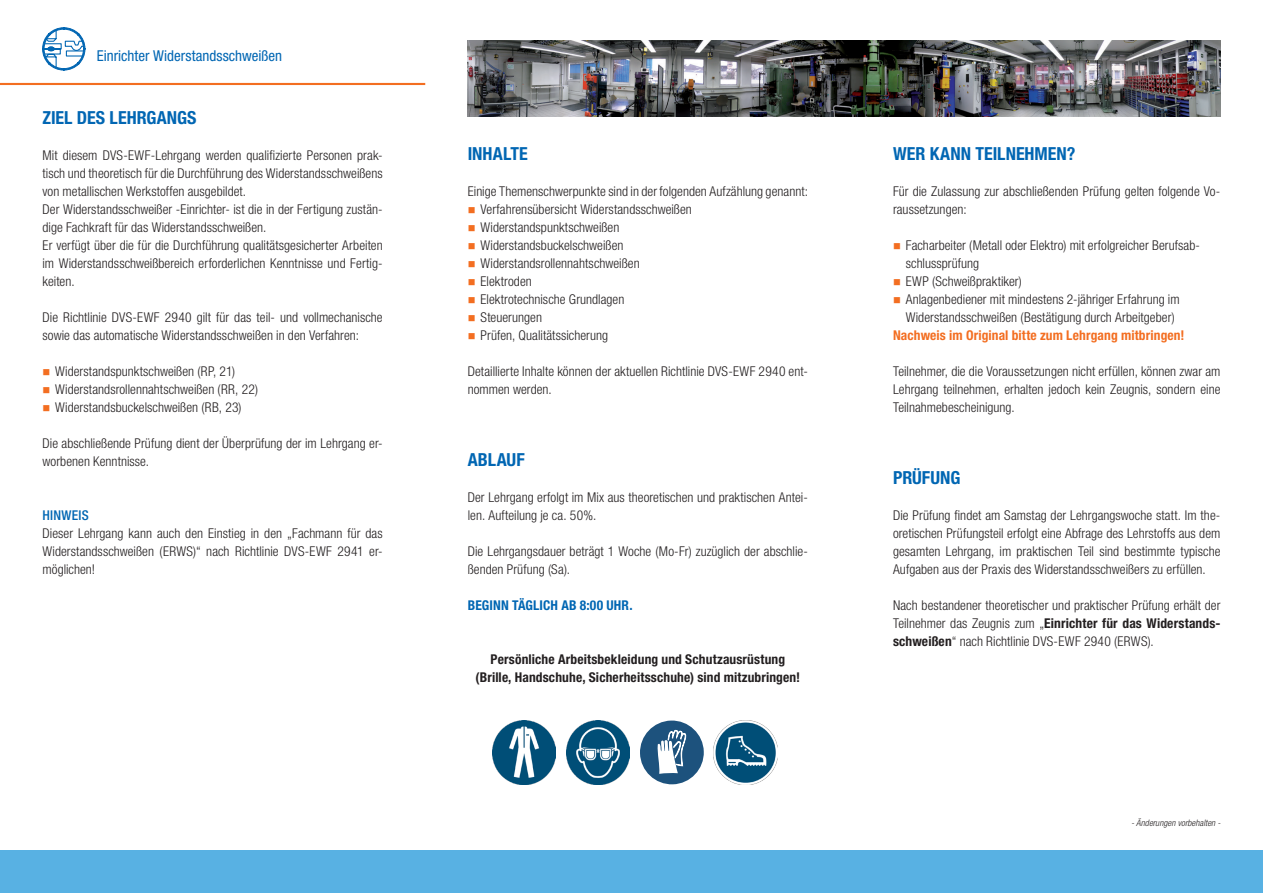
<style>
.page{position:relative;width:1263px;height:893px;background:#fff}
.page>*{position:absolute;margin:0;border:0;box-sizing:border-box;transform-origin:0 0}
.t1{font:700 condensed 18px "Helvetica Neue LT Std";color:#0166b3}
.t2{font:condensed 15px "Helvetica Neue LT Std";color:#0166b3}
.t3{font:300 condensed 13.5px/18px "Helvetica Neue LT Std";letter-spacing:.005em;color:#231f20}
.t4{font:700 condensed 13.5px/18px "Helvetica Neue LT Std";letter-spacing:.01em;color:#231f20;text-align:center}
.t5{font:700 condensed 13.5px "Helvetica Neue LT Std";letter-spacing:.01em;color:#f36e21}
.t6{font:700 condensed 13.5px "Helvetica Neue LT Std";letter-spacing:.01em;color:#0166b3}
.t7{font:500 condensed 13.5px "Helvetica Neue LT Std";letter-spacing:.015em;color:#0166b3}
.t8{font:italic 300 condensed 9px "Helvetica Neue LT Std";letter-spacing:.01em;color:#231f20}
.s1{font-weight:700}
</style>
<div class="page">
<svg style="left:43px;top:28px;width:42px;height:42px"></svg>
<div style="left:0;top:850px;width:1263px;height:43px;background:#58b1e3"></div>
<hr style="left:0;top:83px;width:425px;height:2px;background:#f36e21">
<img style="left:714px;top:720px;width:64px;height:64px">
<img style="left:492px;top:720px;width:64px;height:64px">
<img style="left:566px;top:720px;width:64px;height:64px">
<svg style="left:640px;top:720px;width:64px;height:64px"></svg>
<img style="left:468px;top:40px;width:752px;height:77px">
<p class="t2" style="left:97px;top:47px;width:187px">Einrichter Widerstandsschweißen</p>
<h1 class="t1" style="left:43px;top:107px;width:155px">ZIEL DES LEHRGANGS</h1>
<p class="t3" style="left:43px;top:146px;width:342px">Mit diesem DVS-EWF-Lehrgang werden qualifizierte Personen prak&shy;tisch und theoretisch für die Durchführung des Widerstandsschweißens von metallischen Werkstoffen ausgebildet.<br>Der Widerstandsschweißer -Einrichter- ist die in der Fertigung zustän&shy;dige Fachkraft für das Widerstandsschweißen.<br>Er verfügt über die für die Durchführung qualitätsgesicherter Arbeiten im Widerstandsschweißbereich erforderlichen Kenntnisse und Fertig&shy;keiten.</p>
<p class="t3" style="left:43px;top:308px;width:342px">Die Richtlinie DVS-EWF 2940 gilt für das teil- und vollmechanische sowie das automatische Widerstandsschweißen in den Verfahren:</p>
<p class="t3" style="left:55px;top:362px;width:204px">Widerstandspunktschweißen (RP, 21)<br>Widerstandsrollennahtschweißen (RR, 22)<br>Widerstandsbuckelschweißen (RB, 23)</p>
<p class="t3" style="left:43px;top:434px;width:342px">Die abschließende Prüfung dient der Überprüfung der im Lehrgang er&shy;worbenen Kenntnisse.</p>
<p class="t7" style="left:43px;top:507px;width:48px">HINWEIS</p>
<p class="t3" style="left:43px;top:524px;width:342px;text-align:justify">Dieser Lehrgang kann auch den Einstieg in den „Fachmann für das Widerstandsschweißen (ERWS)“ nach Richtlinie DVS-EWF 2941 er&shy;möglichen!</p>
<h1 class="t1" style="left:468px;top:143px;width:61px">INHALTE</h1>
<p class="t3" style="left:480px;top:182px;width:329px;text-indent:-13px">Einige Themenschwerpunkte sind in der folgenden Aufzählung genannt:<br>Verfahrensübersicht Widerstandsschweißen Widerstandspunktschweißen<br>Widerstandsbuckelschweißen<br>Widerstandsrollennahtschweißen<br>Elektroden<br>Elektrotechnische Grundlagen<br>Steuerungen<br>Prüfen, Qualitätssicherung</p>
<p class="t3" style="left:468px;top:362px;width:342px">Detaillierte Inhalte können der aktuellen Richtlinie DVS-EWF 2940 ent&shy;nommen werden.</p>
<h1 class="t1" style="left:468px;top:449px;width:58px">ABLAUF</h1>
<p class="t3" style="left:468px;top:488px;width:342px">Der Lehrgang erfolgt im Mix aus theoretischen und praktischen Antei&shy;len. Aufteilung je ca. 50%.</p>
<p class="t3" style="left:468px;top:542px;width:342px">Die Lehrgangsdauer beträgt 1 Woche (Mo-Fr) zuzüglich der abschlie&shy;ßenden Prüfung (Sa).</p>
<p class="t6" style="left:468px;top:597px;width:166px">BEGINN TÄGLICH AB 8:00 UHR.</p>
<p class="t4" style="left:475px;top:650px;width:326px">Persönliche Arbeitsbekleidung und Schutzausrüstung (Brille, Handschuhe, Sicherheitsschuhe) sind mitzubringen!</p>
<h1 class="t1" style="left:893px;top:143px;width:184px">WER KANN TEILNEHMEN?</h1>
<p class="t3" style="left:893px;top:182px;width:329px">Für die Zulassung zur abschließenden Prüfung gelten folgende Vo&shy;raussetzungen:</p>
<p class="t3" style="left:906px;top:236px;width:296px">Facharbeiter (Metall oder Elektro) mit erfolgreicher Berufsab&shy;schlussprüfung<br>EWP (Schweißpraktiker)<br>Anlagenbediener mit mindestens 2-jähriger Erfahrung im Widerstandsschweißen (Bestätigung durch Arbeitgeber)</p>
<p class="t5" style="left:893px;top:327px;width:293px">Nachweis im Original bitte zum Lehrgang mitbringen!</p>
<p class="t3" style="left:893px;top:362px;width:329px;text-align:justify">Teilnehmer, die die Voraussetzungen nicht erfüllen, können zwar am Lehrgang teilnehmen, erhalten jedoch kein Zeugnis, sondern eine Teilnahmebescheinigung.</p>
<h1 class="t1" style="left:893px;top:467px;width:69px">PRÜFUNG</h1>
<p class="t3" style="left:893px;top:506px;width:329px;text-align:justify">Die Prüfung findet am Samstag der Lehrgangswoche statt. Im the&shy;oretischen Prüfungsteil erfolgt eine Abfrage des Lehrstoffs aus dem gesamten Lehrgang, im praktischen Teil sind bestimmte typische Aufgaben aus der Praxis des Widerstandsschweißers zu erfüllen.</p>
<p class="t3" style="left:893px;top:596px;width:329px;text-align:justify">Nach bestandener theoretischer und praktischer Prüfung erhält der Teilnehmer das Zeugnis zum „<span class="s1">Einrichter für das Widerstands&shy;schweißen</span>“ nach Richtlinie DVS-EWF 2940 (ERWS).</p>
<p class="t8" style="left:1131px;top:818px;width:91px">- Änderungen vorbehalten -</p>
</div>
